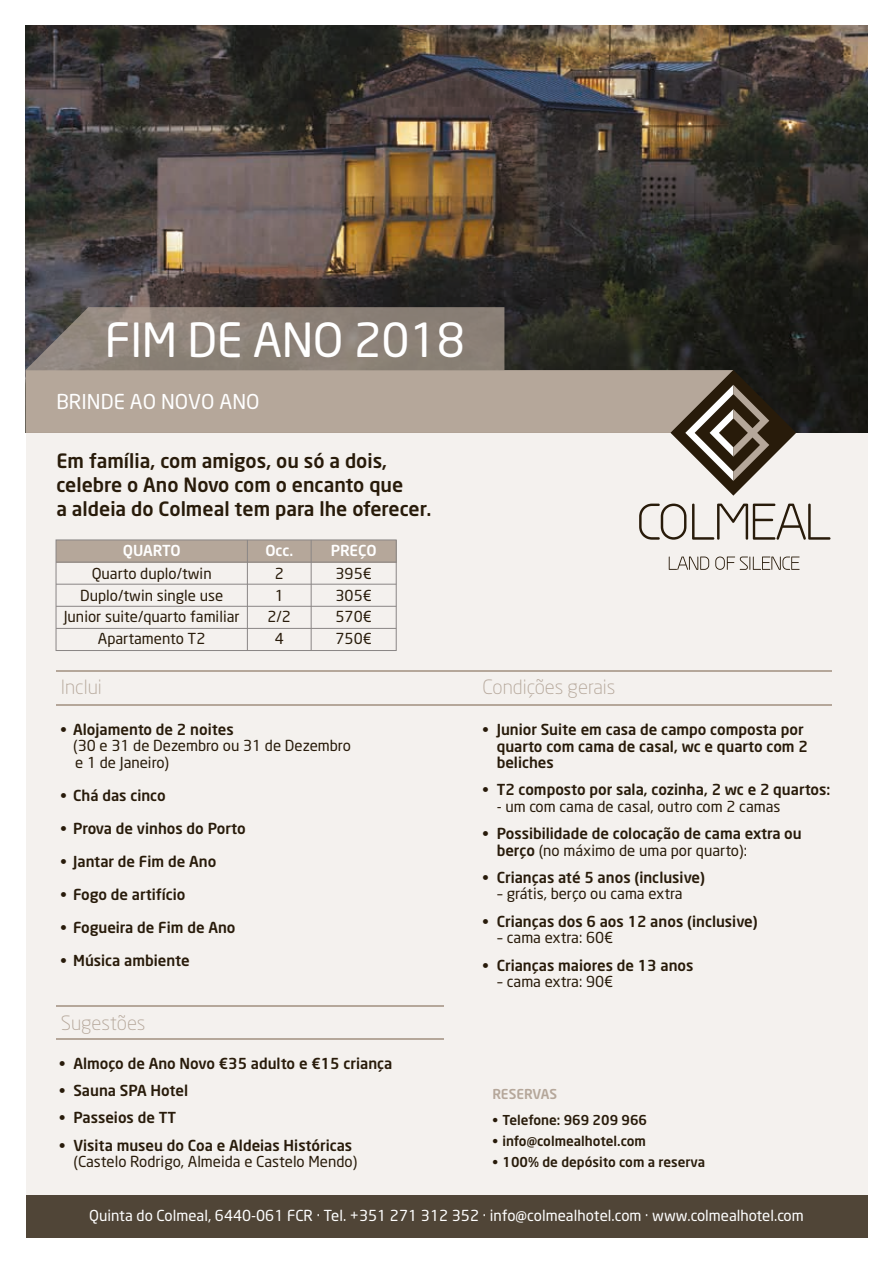
<style>
.page{position:relative;width:893px;height:1263px;background:#fff}
.page>*{position:absolute;margin:0;border:0;box-sizing:border-box;transform-origin:0 0}
.t1{font:46.5px "Neo Sans";letter-spacing:-.01em;color:#fff}
.t2{font:20.25px "Neo Sans";color:#fff}
.t3{font:500 19.5px/24px "Neo Sans";color:#281b0a}
.t4{font:300 19.5px "Neo Sans";color:#b5a79a}
.t5{font:500 15px/16.5px "Neo Sans";color:#281b0a}
.t6{font:15px/16.5px "Neo Sans";color:#281b0a}
.t7{font:15px "Neo Sans";color:#fff}
.t8{font:500 15px "Neo Sans";letter-spacing:-.015em;color:#fff}
.t9{font:500 13.5px "Neo Sans";color:#281b0a}
.t10{font:500 13.5px "Neo Sans";color:#b5a79a}
.s1{font-weight:400}
</style>
<div class="page">
<img style="left:26px;top:26px;width:841px;height:407px">
<div style="left:26px;top:433px;width:841px;height:804px;background:#f4f1ee"></div>
<div style="left:26px;top:1195px;width:841px;height:42px;background:#504537"></div>
<svg style="left:639px;top:504px;width:47px;height:36px"></svg>
<svg style="left:692px;top:504px;width:138px;height:36px"></svg>
<svg style="left:26px;top:307px;width:770px;height:189px"></svg>
<svg style="left:669px;top:556px;width:40px;height:14px"></svg>
<svg style="left:715px;top:556px;width:85px;height:14px"></svg>
<hr style="left:56px;top:704px;width:776px;height:1px;background:#b5a79a">
<hr style="left:56px;top:670px;width:776px;height:2px;background:#b5a79a">
<hr style="left:56px;top:1005px;width:388px;height:1px;background:#b5a79a">
<hr style="left:56px;top:1038px;width:388px;height:2px;background:#b5a79a">
<div style="left:56px;top:540px;width:340px;height:22px;background:#b5a79a"></div>
<div style="left:56px;top:540px;width:341px;height:111px;border:1px solid #8a8685"></div>
<hr style="left:56px;top:562px;width:340px;height:1px;background:#8a8685">
<hr style="left:56px;top:584px;width:340px;height:1px;background:#8a8685">
<hr style="left:56px;top:606px;width:340px;height:1px;background:#8a8685">
<hr style="left:56px;top:628px;width:340px;height:1px;background:#8a8685">
<hr style="left:247px;top:540px;width:1px;height:110px;background:#8a8685">
<hr style="left:311px;top:540px;width:1px;height:110px;background:#8a8685">
<h1 class="t1" style="left:105px;top:311px;width:361px">FIM DE ANO 2018</h1>
<h2 class="t2" style="left:56px;top:389px;width:205px">BRINDE AO NOVO ANO</h2>
<h3 class="t3" style="left:56px;top:448px;width:377px">Em família, com amigos, ou só a dois, celebre o Ano Novo com o encanto que<br>a aldeia do Colmeal tem para lhe oferecer.</h3>
<p class="t8" style="left:123px;top:541px;width:59px">QUARTO</p>
<p class="t8" style="left:265px;top:541px;width:29px">Occ.</p>
<p class="t8" style="left:331px;top:541px;width:47px">PREÇO</p>
<p class="t6" style="left:92px;top:565px;width:121px">Quarto duplo/twin</p>
<p class="t6" style="left:275px;top:565px;width:11px">2</p>
<p class="t6" style="left:336px;top:565px;width:38px">395€</p>
<p class="t6" style="left:80px;top:587px;width:145px">Duplo/twin single use</p>
<p class="t6" style="left:275px;top:587px;width:11px">1</p>
<p class="t6" style="left:336px;top:587px;width:38px">305€</p>
<p class="t6" style="left:64px;top:608px;width:177px">Junior suite/quarto familiar</p>
<p class="t6" style="left:268px;top:608px;width:25px">2/2</p>
<p class="t6" style="left:336px;top:608px;width:38px">570€</p>
<p class="t6" style="left:98px;top:630px;width:109px">Apartamento T2</p>
<p class="t6" style="left:275px;top:630px;width:11px">4</p>
<p class="t6" style="left:336px;top:630px;width:38px">750€</p>
<h3 class="t4" style="left:61px;top:675px;width:43px">Inclui</h3>
<p class="t5" style="left:60px;top:721px;width:175px">• Alojamento de 2 noites</p>
<p class="t6" style="left:73px;top:737px;width:279px">(30 e 31 de Dezembro ou 31 de Dezembro e 1 de Janeiro)</p>
<p class="t5" style="left:60px;top:787px;width:107px">• Chá das cinco</p>
<p class="t5" style="left:60px;top:820px;width:187px">• Prova de vinhos do Porto</p>
<p class="t5" style="left:60px;top:853px;width:157px">• Jantar de Fim de Ano</p>
<p class="t5" style="left:60px;top:886px;width:126px">• Fogo de artifício</p>
<p class="t5" style="left:60px;top:919px;width:177px">• Fogueira de Fim de Ano</p>
<p class="t5" style="left:60px;top:952px;width:131px">• Música ambiente</p>
<h3 class="t4" style="left:61px;top:1011px;width:86px">Sugestões</h3>
<p class="t5" style="left:59px;top:1054px;width:335px">• Almoço de Ano Novo €35 adulto e €15 criança</p>
<p class="t5" style="left:59px;top:1082px;width:130px">• Sauna SPA Hotel</p>
<p class="t5" style="left:59px;top:1109px;width:118px">• Passeios de TT</p>
<p class="t5" style="left:59px;top:1136px;width:294px">• Visita museu do Coa e Aldeias Históricas</p>
<p class="t6" style="left:73px;top:1153px;width:285px">(Castelo Rodrigo, Almeida e Castelo Mendo)</p>
<h3 class="t4" style="left:483px;top:675px;width:134px">Condições gerais</h3>
<p class="t5" style="left:497px;top:721px;width:313px;text-indent:-14px">• Junior Suite em casa de campo composta por quarto com cama de casal, wc e quarto com 2 beliches</p>
<p class="t5" style="left:483px;top:781px;width:349px">• T2 composto por sala, cozinha, 2 wc e 2 quartos:</p>
<p class="t6" style="left:497px;top:798px;width:285px">- um com cama de casal, outro com 2 camas</p>
<p class="t5" style="left:497px;top:825px;width:307px;text-indent:-14px">• Possibilidade de colocação de cama extra ou berço <span class="s1">(no máximo de uma por quarto):</span></p>
<p class="t5" style="left:483px;top:869px;width:224px">• Crianças até 5 anos (inclusive)</p>
<p class="t6" style="left:497px;top:885px;width:188px">– grátis, berço ou cama extra</p>
<p class="t5" style="left:483px;top:912px;width:277px">• Crianças dos 6 aos 12 anos (inclusive)</p>
<p class="t6" style="left:497px;top:929px;width:118px">– cama extra: 60€</p>
<p class="t5" style="left:483px;top:956px;width:212px">• Crianças maiores de 13 anos</p>
<p class="t6" style="left:497px;top:973px;width:118px">– cama extra: 90€</p>
<p class="t10" style="left:492px;top:1085px;width:66px">RESERVAS</p>
<p class="t9" style="left:492px;top:1111px;width:156px">• Telefone: 969 209 966</p>
<p class="t9" style="left:492px;top:1132px;width:155px">• info@colmealhotel.com</p>
<p class="t9" style="left:492px;top:1153px;width:214px">• 100% de depósito com a reserva</p>
<p class="t7" style="left:89px;top:1206px;width:716px">Quinta do Colmeal, 6440-061 FCR · Tel. +351 271 312 352 · info@colmealhotel.com · www.colmealhotel.com</p>
</div>
